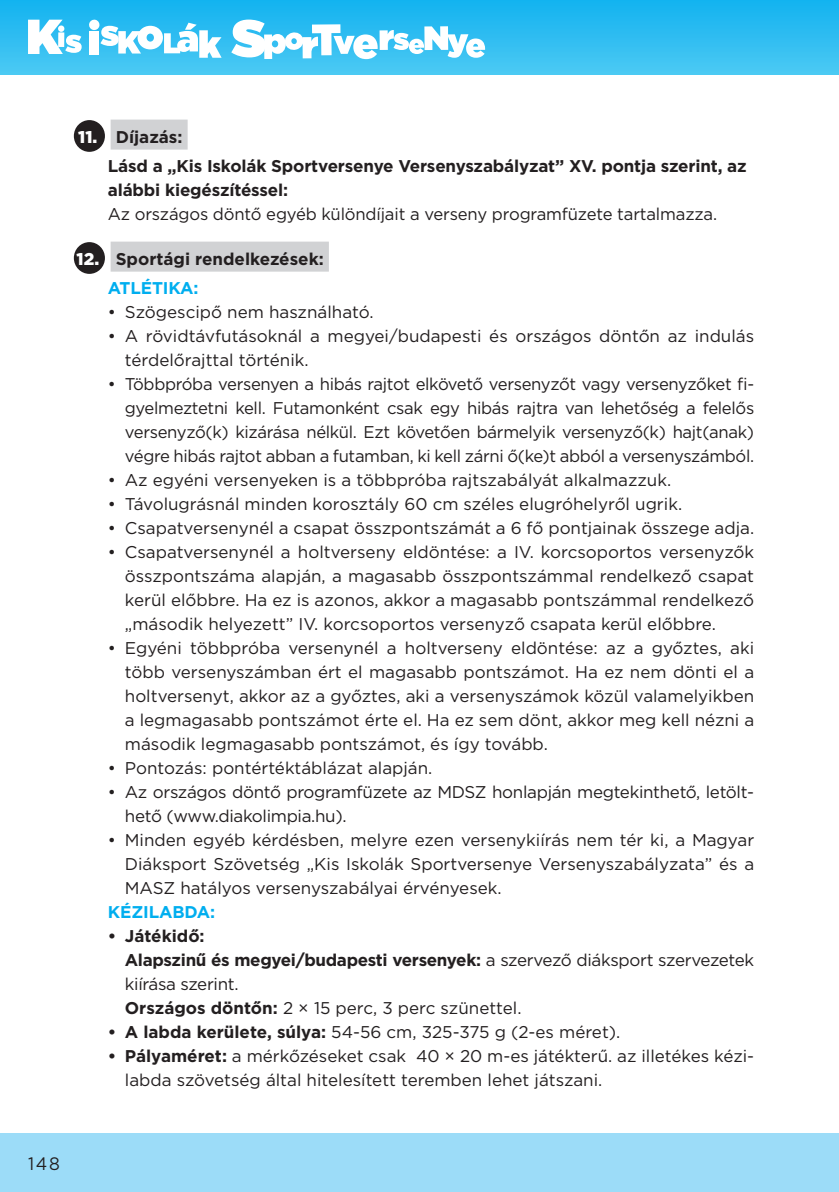
<style>
.page{position:relative;width:839px;height:1192px;background:#fff}
.page>*{position:absolute;margin:0;border:0;box-sizing:border-box;transform-origin:0 0}
.t1{font:18px "Gotham";color:#231f20;scale:.95 1}
.t2{font:17px/24px "Gotham";color:#231f20;text-align:justify}
.t3{font:17px/24px "Gotham";letter-spacing:-.02em;color:#231f20}
.t4{font:700 17px/29px "Gotham";letter-spacing:-.01em;color:#231f20}
.t5{font:700 17px "Gotham";letter-spacing:-.01em;color:#00aeef}
.s1{font-weight:900;color:#fff}
.s2{color:#00aeef}
.s3{font-weight:700}
</style>
<div class="page">
<svg style="left:0;top:0;width:839px;height:75px;background:#2ebdf1"></svg>
<div style="left:0;top:1133px;width:839px;height:59px;background:#9cdcf8"></div>
<div style="left:111px;top:120px;width:77px;height:30px;background:#d1d2d4"></div>
<div style="left:111px;top:242px;width:218px;height:30px;background:#d1d2d4"></div>
<div style="left:74px;top:120px;width:31px;height:32px;background:#231f20;border-radius:50%"></div>
<div style="left:74px;top:242px;width:31px;height:32px;background:#231f20;border-radius:50%"></div>
<svg style="left:231px;top:20px;width:254px;height:39px"></svg>
<svg style="left:28px;top:20px;width:54px;height:34px"></svg>
<svg style="left:89px;top:19px;width:133px;height:39px"></svg>
<div style="left:58px;top:32px;width:6px;height:15px;background:#fff"></div>
<div style="left:58px;top:25px;width:7px;height:7px;background:#fff;border-radius:3px"></div>
<p class="t4" style="left:108px;top:122px;width:640px;text-indent:-30px"><span class="s1">11.</span> Díjazás:<br>Lásd a „Kis Iskolák Sportversenye Versenyszabályzat” XV. pontja szerint, az</p>
<p class="t4" style="left:108px;top:175px;width:182px">alábbi kiegészítéssel:</p>
<p class="t2" style="left:108px;top:201px;width:611px">Az országos döntő egyéb különdíjait a verseny programfüzete tartalmazza.</p>
<p class="t4" style="left:108px;top:244px;width:217px;text-indent:-31px"><span class="s1">12.</span> Sportági rendelkezések:<br><span class="s2">ATLÉTIKA:</span></p>
<p class="t2" style="left:108px;top:299px;width:267px">• Szögescipő nem használható.</p>
<p class="t2" style="left:125px;top:323px;width:631px;text-indent:-17px">• A rövidtávfutásoknál a megyei/budapesti és országos döntőn az indulás térdelőrajttal történik.</p>
<p class="t2" style="left:125px;top:371px;width:631px;text-indent:-17px">• Többpróba versenyen a hibás rajtot elkövető versenyzőt vagy versenyzőket fi&shy;gyelmeztetni kell. Futamonként csak egy hibás rajtra van lehetőség a felelős versenyző(k) kizárása nélkül. Ezt követően bármelyik versenyző(k) hajt(anak) végre hibás rajtot abban a futamban, ki kell zárni ő(ke)t abból a versenyszámból.</p>
<p class="t2" style="left:108px;top:467px;width:565px">• Az egyéni versenyeken is a többpróba rajtszabályát alkalmazzuk.</p>
<p class="t2" style="left:108px;top:491px;width:576px">• Távolugrásnál minden korosztály 60 cm széles elugróhelyről ugrik.</p>
<p class="t2" style="left:108px;top:515px;width:648px">• Csapatversenynél a csapat összpontszámát a 6 fő pontjainak összege adja.</p>
<p class="t2" style="left:125px;top:539px;width:631px;text-indent:-17px">• Csapatversenynél a holtverseny eldöntése: a IV. korcsoportos versenyzők összpontszáma alapján, a magasabb összpontszámmal rendelkező csapat kerül előbbre. Ha ez is azonos, akkor a magasabb pontszámmal rendelkező „második helyezett” IV. korcsoportos versenyző csapata kerül előbbre.</p>
<p class="t2" style="left:125px;top:635px;width:631px;text-indent:-17px">• Egyéni többpróba versenynél a holtverseny eldöntése: az a győztes, aki több versenyszámban ért el magasabb pontszámot. Ha ez nem dönti el a holtversenyt, akkor az a győztes, aki a versenyszámok közül valamelyikben a legmagasabb pontszámot érte el. Ha ez sem dönt, akkor meg kell nézni a második legmagasabb pontszámot, és így tovább.</p>
<p class="t2" style="left:108px;top:755px;width:326px">• Pontozás: pontértéktáblázat alapján.</p>
<p class="t3" style="left:125px;top:779px;width:631px;text-indent:-17px">• Az országos döntő programfüzete az MDSZ honlapján megtekinthető, letölt&shy;hető (www.diakolimpia.hu).</p>
<p class="t2" style="left:125px;top:827px;width:631px;text-indent:-17px">• Minden egyéb kérdésben, melyre ezen versenykiírás nem tér ki, a Magyar Diáksport Szövetség „Kis Iskolák Sportversenye Versenyszabályzata” és a MASZ hatályos versenyszabályai érvényesek.</p>
<p class="t5" style="left:108px;top:900px;width:109px">KÉZILABDA:</p>
<p class="t3" style="left:125px;top:923px;width:631px;text-indent:-17px"><span class="s3">• Játékidő:<br>Alapszinű és megyei/budapesti versenyek:</span> a szervező diáksport szervezetek kiírása szerint.<br><span class="s3">Országos döntőn:</span> 2 × 15 perc, 3 perc szünettel.</p>
<p class="t2" style="left:108px;top:1019px;width:514px"><span class="s3">• A labda kerülete, súlya:</span> 54-56 cm, 325-375 g (2-es méret).</p>
<p class="t2" style="left:125px;top:1043px;width:631px;text-indent:-17px"><span class="s3">• Pályaméret:</span> a mérkőzéseket csak 40 × 20 m-es játékterű. az illetékes kézi&shy;labda szövetség által hitelesített teremben lehet játszani.</p>
<p class="t1" style="left:28px;top:1152px;width:35px">148</p>
</div>
